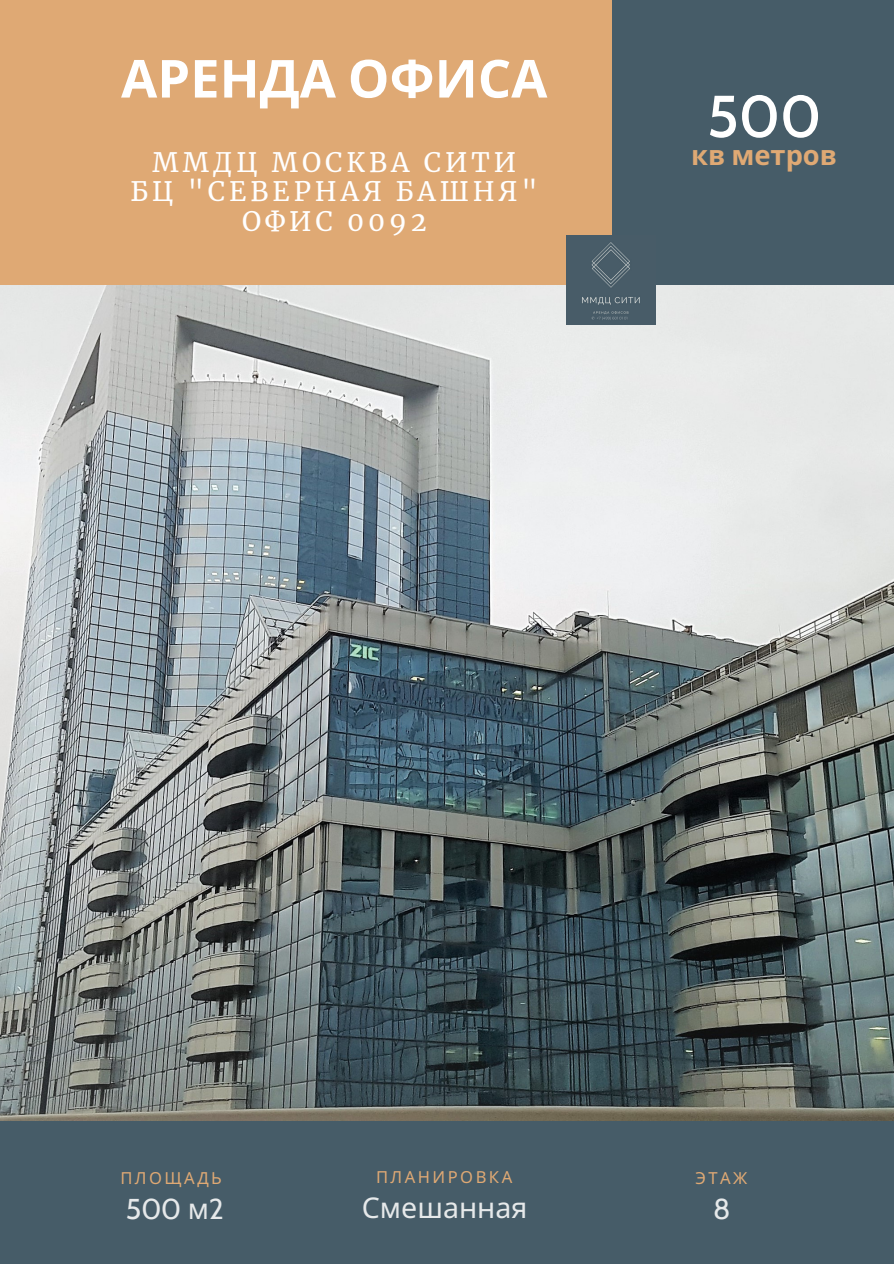
<style>
.page{position:relative;width:894px;height:1264px;background:#fff}
.page>*{position:absolute;margin:0;border:0;box-sizing:border-box;transform-origin:0 0}
.t1{font:500 58.8px "Cabin";color:#fff}
.t2{font:700 52.35px "Noto Sans";color:#fff}
.t3{font:28.5px "Noto Sans";color:#e6e9ea}
.t4{font:28.5px "Cabin";color:#e6e9ea}
.t5{font:700 27.3px "Noto Sans";color:#dfa974}
.t6{font:26.55px "Merriweather";letter-spacing:.15em;color:#fff}
.t7{font:16.5px "Noto Sans";letter-spacing:.15em;color:#dfa974}
.s1{font-family:"Noto Sans"}
</style>
<div class="page">
<div style="left:0;top:0;width:893px;height:1263px;background:#465c68"></div>
<div style="left:0;top:0;width:611px;height:307px;background:#dfa974"></div>
<img style="left:0;top:286px;width:893px;height:834px">
<img style="left:566px;top:236px;width:89px;height:89px">
<p class="t2" style="left:121px;top:42px;width:427px">АРЕНДА ОФИСА</p>
<p class="t1" style="left:706px;top:80px;width:116px">500</p>
<p class="t6" style="left:152px;top:146px;width:365px">ММДЦ МОСКВА СИТИ</p>
<p class="t5" style="left:691px;top:136px;width:147px">кв метров</p>
<p class="t6" style="left:131px;top:175px;width:408px">БЦ "СЕВЕРНАЯ БАШНЯ"</p>
<p class="t6" style="left:242px;top:205px;width:186px">ОФИС 0092</p>
<p class="t7" style="left:120px;top:1166px;width:103px">ПЛОЩАДЬ</p>
<p class="t4" style="left:126px;top:1191px;width:100px">500 <span class="s1">м</span>2</p>
<p class="t7" style="left:376px;top:1165px;width:138px">ПЛАНИРОВКА</p>
<p class="t3" style="left:362px;top:1187px;width:167px">Смешанная</p>
<p class="t7" style="left:695px;top:1166px;width:53px">ЭТАЖ</p>
<p class="t4" style="left:713px;top:1191px;width:19px">8</p>
</div>
